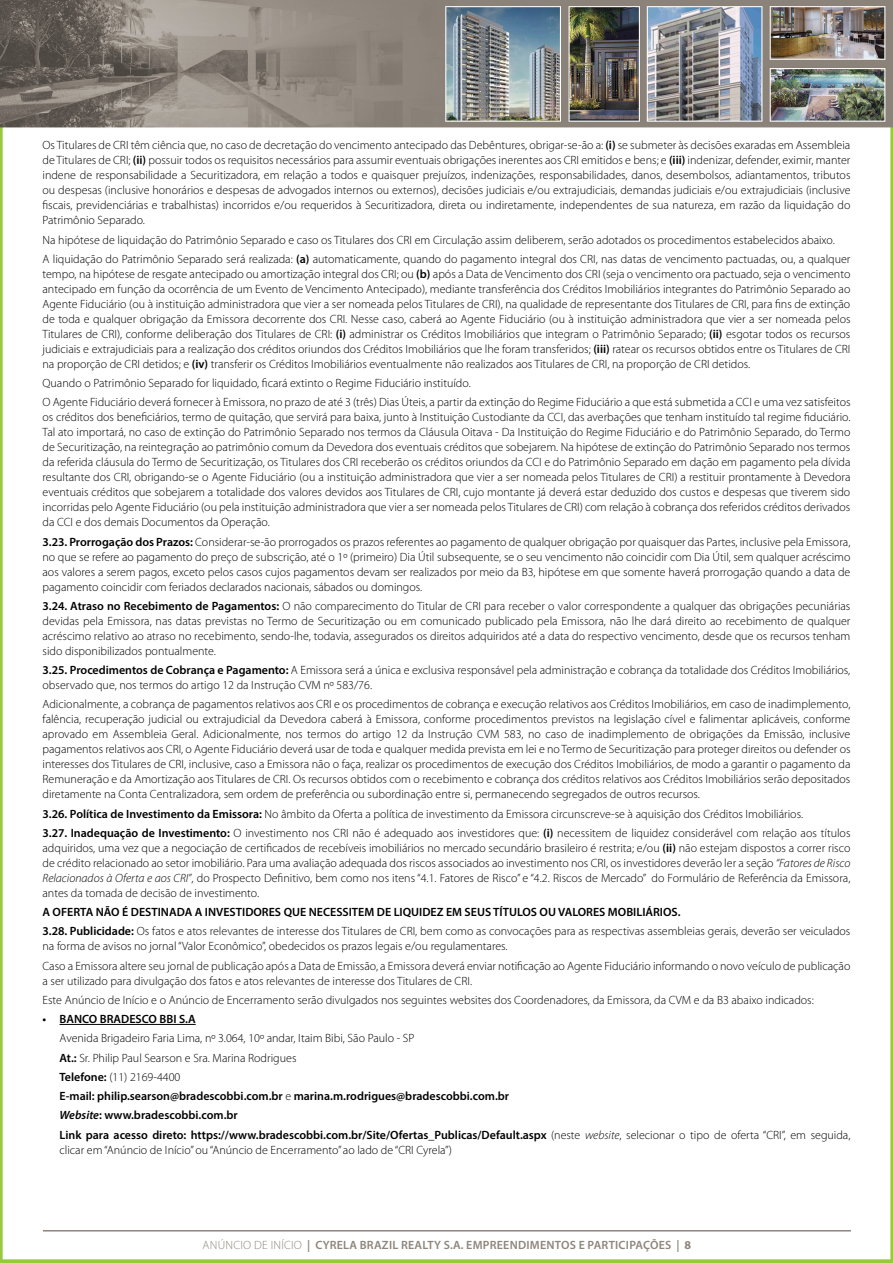
<style>
.page{position:relative;width:893px;height:1263px;background:#fff}
.page>*{position:absolute;margin:0;border:0;box-sizing:border-box;transform-origin:0 0}
.t1{font:300 12px/15px "Myriad Pro";color:#000;text-align:justify}
.t2{font:600 12px/19.2px "Myriad Pro";color:#000}
.t3{font:600 12px "Myriad Pro";letter-spacing:.02em;color:#8e857c}
.s1{font-weight:600}
.s2{font-style:italic}
.s3{font-weight:300}
.s4{font-weight:300;font-style:italic}
.s5{font-weight:700}
</style>
<div class="page">
<img style="left:0;top:0;width:893px;height:1263px">
<hr style="left:43px;top:1230px;width:808px;height:1px;background:#8e857c">
<hr style="left:60px;top:1024px;width:136px;height:1px;background:#000">
<p class="t1" style="left:43px;top:138px;width:809px">Os Titulares de CRI têm ciência que, no caso de decretação do vencimento antecipado das Debêntures, obrigar-se-ão a: <span class="s1">(i)</span> se submeter às decisões exaradas em Assembleia de Titulares de CRI; <span class="s1">(ii)</span> possuir todos os requisitos necessários para assumir eventuais obrigações inerentes aos CRI emitidos e bens; e <span class="s1">(iii)</span> indenizar, defender, eximir, manter indene de responsabilidade a Securitizadora, em relação a todos e quaisquer prejuízos, indenizações, responsabilidades, danos, desembolsos, adiantamentos, tributos ou despesas (inclusive honorários e despesas de advogados internos ou externos), decisões judiciais e/ou extrajudiciais, demandas judiciais e/ou extrajudiciais (inclusive fiscais, previdenciárias e trabalhistas) incorridos e/ou requeridos à Securitizadora, direta ou indiretamente, independentes de sua natureza, em razão da liquidação do Patrimônio Separado.</p>
<p class="t1" style="left:43px;top:230px;width:809px;line-height:19.2px">Na hipótese de liquidação do Patrimônio Separado e caso os Titulares dos CRI em Circulação assim deliberem, serão adotados os procedimentos estabelecidos abaixo.<br>A liquidação do Patrimônio Separado será realizada: <span class="s1">(a)</span> automaticamente, quando do pagamento integral dos CRI, nas datas de vencimento pactuadas, ou, a qualquer</p>
<p class="t1" style="left:43px;top:267px;width:809px">tempo, na hipótese de resgate antecipado ou amortização integral dos CRI; ou <span class="s1">(b)</span> após a Data de Vencimento dos CRI (seja o vencimento ora pactuado, seja o vencimento antecipado em função da ocorrência de um Evento de Vencimento Antecipado), mediante transferência dos Créditos Imobiliários integrantes do Patrimônio Separado ao Agente Fiduciário (ou à instituição administradora que vier a ser nomeada pelos Titulares de CRI), na qualidade de representante dos Titulares de CRI, para fins de extinção de toda e qualquer obrigação da Emissora decorrente dos CRI. Nesse caso, caberá ao Agente Fiduciário (ou à instituição administradora que vier a ser nomeada pelos Titulares de CRI), conforme deliberação dos Titulares de CRI: <span class="s1">(i)</span> administrar os Créditos Imobiliários que integram o Patrimônio Separado; <span class="s1">(ii)</span> esgotar todos os recursos judiciais e extrajudiciais para a realização dos créditos oriundos dos Créditos Imobiliários que lhe foram transferidos; <span class="s1">(iii)</span> ratear os recursos obtidos entre os Titulares de CRI na proporção de CRI detidos; e <span class="s1">(iv)</span> transferir os Créditos Imobiliários eventualmente não realizados aos Titulares de CRI, na proporção de CRI detidos.</p>
<p class="t1" style="left:43px;top:374px;width:809px;line-height:19.2px">Quando o Patrimônio Separado for liquidado, ficará extinto o Regime Fiduciário instituído.<br>O Agente Fiduciário deverá fornecer à Emissora, no prazo de até 3 (três) Dias Úteis, a partir da extinção do Regime Fiduciário a que está submetida a CCI e uma vez satisfeitos</p>
<p class="t1" style="left:43px;top:410px;width:809px">os créditos dos beneficiários, termo de quitação, que servirá para baixa, junto à Instituição Custodiante da CCI, das averbações que tenham instituído tal regime fiduciário.<br>Tal ato importará, no caso de extinção do Patrimônio Separado nos termos da Cláusula Oitava - Da Instituição do Regime Fiduciário e do Patrimônio Separado, do Termo de Securitização, na reintegração ao patrimônio comum da Devedora dos eventuais créditos que sobejarem. Na hipótese de extinção do Patrimônio Separado nos termos da referida cláusula do Termo de Securitização, os Titulares dos CRI receberão os créditos oriundos da CCI e do Patrimônio Separado em dação em pagamento pela dívida resultante dos CRI, obrigando-se o Agente Fiduciário (ou a instituição administradora que vier a ser nomeada pelos Titulares de CRI) a restituir prontamente à Devedora eventuais créditos que sobejarem a totalidade dos valores devidos aos Titulares de CRI, cujo montante já deverá estar deduzido dos custos e despesas que tiverem sido incorridas pelo Agente Fiduciário (ou pela instituição administradora que vier a ser nomeada pelos Titulares de CRI) com relação à cobrança dos referidos créditos derivados da CCI e dos demais Documentos da Operação.</p>
<p class="t1" style="left:43px;top:534px;width:809px"><span class="s1">3.23. Prorrogação dos Prazos:</span> Considerar-se-ão prorrogados os prazos referentes ao pagamento de qualquer obrigação por quaisquer das Partes, inclusive pela Emissora, no que se refere ao pagamento do preço de subscrição, até o 1º (primeiro) Dia Útil subsequente, se o seu vencimento não coincidir com Dia Útil, sem qualquer acréscimo aos valores a serem pagos, exceto pelos casos cujos pagamentos devam ser realizados por meio da B3, hipótese em que somente haverá prorrogação quando a data de pagamento coincidir com feriados declarados nacionais, sábados ou domingos.</p>
<p class="t1" style="left:43px;top:599px;width:809px"><span class="s1">3.24. Atraso no Recebimento de Pagamentos:</span> O não comparecimento do Titular de CRI para receber o valor correspondente a qualquer das obrigações pecuniárias devidas pela Emissora, nas datas previstas no Termo de Securitização ou em comunicado publicado pela Emissora, não lhe dará direito ao recebimento de qualquer acréscimo relativo ao atraso no recebimento, sendo-lhe, todavia, assegurados os direitos adquiridos até a data do respectivo vencimento, desde que os recursos tenham sido disponibilizados pontualmente.</p>
<p class="t1" style="left:43px;top:663px;width:809px"><span class="s1">3.25. Procedimentos de Cobrança e Pagamento:</span> A Emissora será a única e exclusiva responsável pela administração e cobrança da totalidade dos Créditos Imobiliários, observado que, nos termos do artigo 12 da Instrução CVM nº 583/76.</p>
<p class="t1" style="left:43px;top:697px;width:809px">Adicionalmente, a cobrança de pagamentos relativos aos CRI e os procedimentos de cobrança e execução relativos aos Créditos Imobiliários, em caso de inadimplemento, falência, recuperação judicial ou extrajudicial da Devedora caberá à Emissora, conforme procedimentos previstos na legislação cível e falimentar aplicáveis, conforme aprovado em Assembleia Geral. Adicionalmente, nos termos do artigo 12 da Instrução CVM 583, no caso de inadimplemento de obrigações da Emissão, inclusive pagamentos relativos aos CRI, o Agente Fiduciário deverá usar de toda e qualquer medida prevista em lei e no Termo de Securitização para proteger direitos ou defender os interesses dos Titulares de CRI, inclusive, caso a Emissora não o faça, realizar os procedimentos de execução dos Créditos Imobiliários, de modo a garantir o pagamento da Remuneração e da Amortização aos Titulares de CRI. Os recursos obtidos com o recebimento e cobrança dos créditos relativos aos Créditos Imobiliários serão depositados diretamente na Conta Centralizadora, sem ordem de preferência ou subordinação entre si, permanecendo segregados de outros recursos.</p>
<p class="t1" style="left:43px;top:804px;width:809px;line-height:19.2px"><span class="s1">3.26. Política de Investimento da Emissora:</span> No âmbito da Oferta a política de investimento da Emissora circunscreve-se à aquisição dos Créditos Imobiliários.<br><span class="s1">3.27. Inadequação de Investimento:</span> O investimento nos CRI não é adequado aos investidores que: <span class="s1">(i)</span> necessitem de liquidez considerável com relação aos títulos</p>
<p class="t1" style="left:43px;top:840px;width:809px">adquiridos, uma vez que a negociação de certificados de recebíveis imobiliários no mercado secundário brasileiro é restrita; e/ou <span class="s1">(ii)</span> não estejam dispostos a correr risco de crédito relacionado ao setor imobiliário. Para uma avaliação adequada dos riscos associados ao investimento nos CRI, os investidores deverão ler a seção <span class="s2">“Fatores de Risco Relacionados à Oferta e aos CRI”</span>, do Prospecto Definitivo, bem como nos itens “4.1. Fatores de Risco” e “4.2. Riscos de Mercado” do Formulário de Referência da Emissora, antes da tomada de decisão de investimento.</p>
<p class="t1" style="left:43px;top:903px;width:809px;line-height:19.2px"><span class="s1">A OFERTA NÃO É DESTINADA A INVESTIDORES QUE NECESSITEM DE LIQUIDEZ EM SEUS TÍTULOS OU VALORES MOBILIÁRIOS.<br>3.28. Publicidade:</span> Os fatos e atos relevantes de interesse dos Titulares de CRI, bem como as convocações para as respectivas assembleias gerais, deverão ser veiculados</p>
<p class="t1" style="left:43px;top:937px;width:809px;line-height:19.2px">na forma de avisos no jornal “Valor Econômico”, obedecidos os prazos legais e/ou regulamentares.<br>Caso a Emissora altere seu jornal de publicação após a Data de Emissão, a Emissora deverá enviar notificação ao Agente Fiduciário informando o novo veículo de publicação</p>
<p class="t1" style="left:43px;top:971px;width:773px;line-height:19.2px">a ser utilizado para divulgação dos fatos e atos relevantes de interesse dos Titulares de CRI.<br>Este Anúncio de Início e o Anúncio de Encerramento serão divulgados nos seguintes websites dos Coordenadores, da Emissora, da CVM e da B3 abaixo indicados:</p>
<p class="t2" style="left:43px;top:1009px;width:155px">• BANCO BRADESCO BBI S.A</p>
<p class="t2" style="left:60px;top:1028px;width:792px"><span class="s3">Avenida Brigadeiro Faria Lima, nº 3.064, 10º andar, Itaim Bibi, São Paulo - SP<br></span>At.: <span class="s3">Sr. Philip Paul Searson e Sra. Marina Rodrigues<br></span>Telefone: <span class="s3">(11) 2169-4400<br></span>E-mail: philip.searson@bradescobbi.com.br <span class="s3">e</span> marina.m.rodrigues@bradescobbi.com.br<br><span class="s2">Website</span>: www.bradescobbi.com.br<br>Link para acesso direto: https://www.bradescobbi.com.br/Site/Ofertas_Publicas/Default.aspx <span class="s3">(neste</span> <span class="s4">website</span><span class="s3">, selecionar o tipo de oferta “CRI”, em seguida,</span></p>
<p class="t1" style="left:60px;top:1142px;width:394px">clicar em “Anúncio de Início” ou “Anúncio de Encerramento” ao lado de “CRI Cyrela”)</p>
<p class="t3" style="left:203px;top:1237px;width:490px"><span class="s3">ANÚNCIO DE INÍCIO</span> | CYRELA BRAZIL REALTY S.A. EMPREENDIMENTOS E PARTICIPAÇÕES | <span class="s5">8</span></p>
</div>
